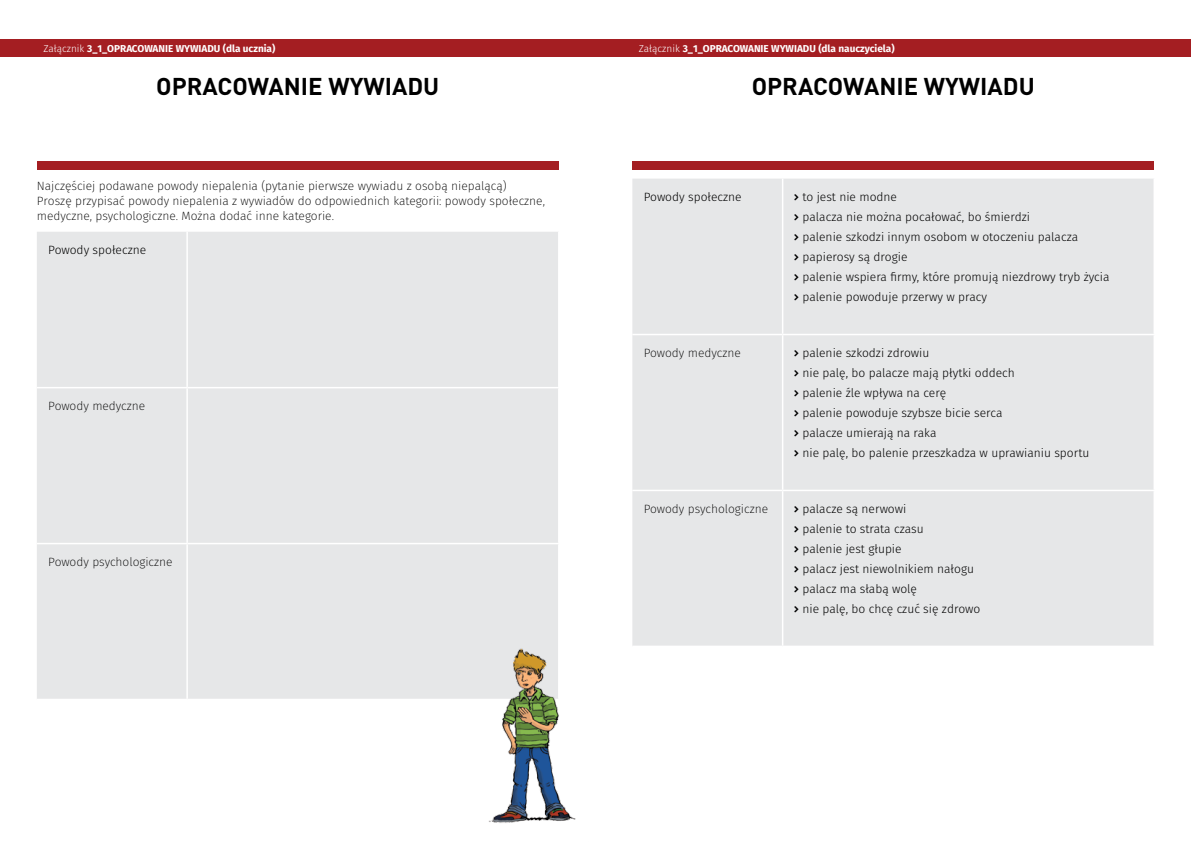
<style>
.page{position:relative;width:1191px;height:842px;background:#fff}
.page>*{position:absolute;margin:0;border:0;box-sizing:border-box;transform-origin:0 0}
.t1{font:700 24px "DIN Pl";color:#000}
.t2{font:300 12px/20px "Fira Sans";color:#000}
.t3{font:200 12px/15px "Fira Sans";color:#000}
.t4{font:700 10px "Fira Sans";color:#fff}
.s1{font-weight:300}
</style>
<div class="page">
<div style="left:37px;top:232px;width:521px;height:467px;background:#e6e7e8"></div>
<hr style="left:186px;top:232px;width:2px;height:155px;background:#fff">
<hr style="left:186px;top:388px;width:2px;height:155px;background:#fff">
<hr style="left:186px;top:544px;width:2px;height:155px;background:#fff">
<hr style="left:37px;top:387px;width:150px;height:1px;background:#fff">
<hr style="left:187px;top:387px;width:372px;height:1px;background:#fff">
<hr style="left:37px;top:543px;width:150px;height:1px;background:#fff">
<hr style="left:187px;top:543px;width:372px;height:1px;background:#fff">
<div style="left:0;top:40px;width:595px;height:17px;background:#a41e22"></div>
<div style="left:37px;top:162px;width:521px;height:8px;background:#a41e22"></div>
<img style="left:477px;top:633px;width:99px;height:190px">
<div style="left:632px;top:179px;width:521px;height:467px;background:#e6e7e8"></div>
<hr style="left:782px;top:179px;width:1px;height:155px;background:#fff">
<hr style="left:782px;top:335px;width:1px;height:155px;background:#fff">
<hr style="left:782px;top:491px;width:1px;height:155px;background:#fff">
<hr style="left:632px;top:334px;width:150px;height:1px;background:#fff">
<hr style="left:782px;top:334px;width:373px;height:1px;background:#fff">
<hr style="left:632px;top:490px;width:150px;height:1px;background:#fff">
<hr style="left:782px;top:490px;width:373px;height:1px;background:#fff">
<div style="left:595px;top:40px;width:596px;height:17px;background:#a41e22"></div>
<div style="left:632px;top:162px;width:522px;height:8px;background:#a41e22"></div>
<svg style="left:794px;top:194px;width:4px;height:7px"></svg>
<svg style="left:794px;top:214px;width:4px;height:7px"></svg>
<svg style="left:794px;top:234px;width:4px;height:7px"></svg>
<svg style="left:794px;top:254px;width:4px;height:7px"></svg>
<svg style="left:794px;top:274px;width:4px;height:7px"></svg>
<svg style="left:794px;top:294px;width:4px;height:7px"></svg>
<svg style="left:794px;top:350px;width:4px;height:6px"></svg>
<svg style="left:794px;top:370px;width:4px;height:6px"></svg>
<svg style="left:794px;top:390px;width:4px;height:6px"></svg>
<svg style="left:794px;top:410px;width:4px;height:6px"></svg>
<svg style="left:794px;top:430px;width:4px;height:6px"></svg>
<svg style="left:794px;top:450px;width:4px;height:6px"></svg>
<svg style="left:794px;top:506px;width:4px;height:6px"></svg>
<svg style="left:794px;top:526px;width:4px;height:6px"></svg>
<svg style="left:794px;top:546px;width:4px;height:6px"></svg>
<svg style="left:794px;top:566px;width:4px;height:6px"></svg>
<svg style="left:794px;top:586px;width:4px;height:6px"></svg>
<svg style="left:794px;top:606px;width:4px;height:6px"></svg>
<p class="t4" style="left:43px;top:40px;width:233px"><span class="s1">Załącznik</span> 3_1_OPRACOWANIE WYWIADU (dla ucznia)</p>
<h1 class="t1" style="left:156px;top:71px;width:284px">OPRACOWANIE WYWIADU</h1>
<p class="t3" style="left:37px;top:178px;width:510px">Najczęściej podawane powody niepalenia (pytanie pierwsze wywiadu z osobą niepalącą)<br>Proszę przypisać powody niepalenia z wywiadów do odpowiednich kategorii: powody społeczne, medyczne, psychologiczne. Można dodać inne kategorie.</p>
<p class="t2" style="left:48px;top:240px;width:100px">Powody społeczne</p>
<p class="t3" style="left:48px;top:398px;width:99px">Powody medyczne</p>
<p class="t3" style="left:48px;top:554px;width:126px">Powody psychologiczne</p>
<p class="t4" style="left:639px;top:40px;width:257px"><span class="s1">Załącznik</span> 3_1_OPRACOWANIE WYWIADU (dla nauczyciela)</p>
<h1 class="t1" style="left:751px;top:71px;width:284px">OPRACOWANIE WYWIADU</h1>
<p class="t2" style="left:643px;top:187px;width:100px">Powody społeczne</p>
<p class="t2" style="left:802px;top:187px;width:308px">to jest nie modne<br>palacza nie można pocałować, bo śmierdzi<br>palenie szkodzi innym osobom w otoczeniu palacza papierosy są drogie<br>palenie wspiera firmy, które promują niezdrowy tryb życia palenie powoduje przerwy w pracy</p>
<p class="t3" style="left:643px;top:345px;width:99px">Powody medyczne</p>
<p class="t2" style="left:802px;top:343px;width:288px">palenie szkodzi zdrowiu<br>nie palę, bo palacze mają płytki oddech<br>palenie źle wpływa na cerę<br>palenie powoduje szybsze bicie serca<br>palacze umierają na raka<br>nie palę, bo palenie przeszkadza w uprawianiu sportu</p>
<p class="t3" style="left:643px;top:501px;width:126px">Powody psychologiczne</p>
<p class="t2" style="left:802px;top:499px;width:179px">palacze są nerwowi<br>palenie to strata czasu<br>palenie jest głupie<br>palacz jest niewolnikiem nałogu palacz ma słabą wolę<br>nie palę, bo chcę czuć się zdrowo</p>
</div>
